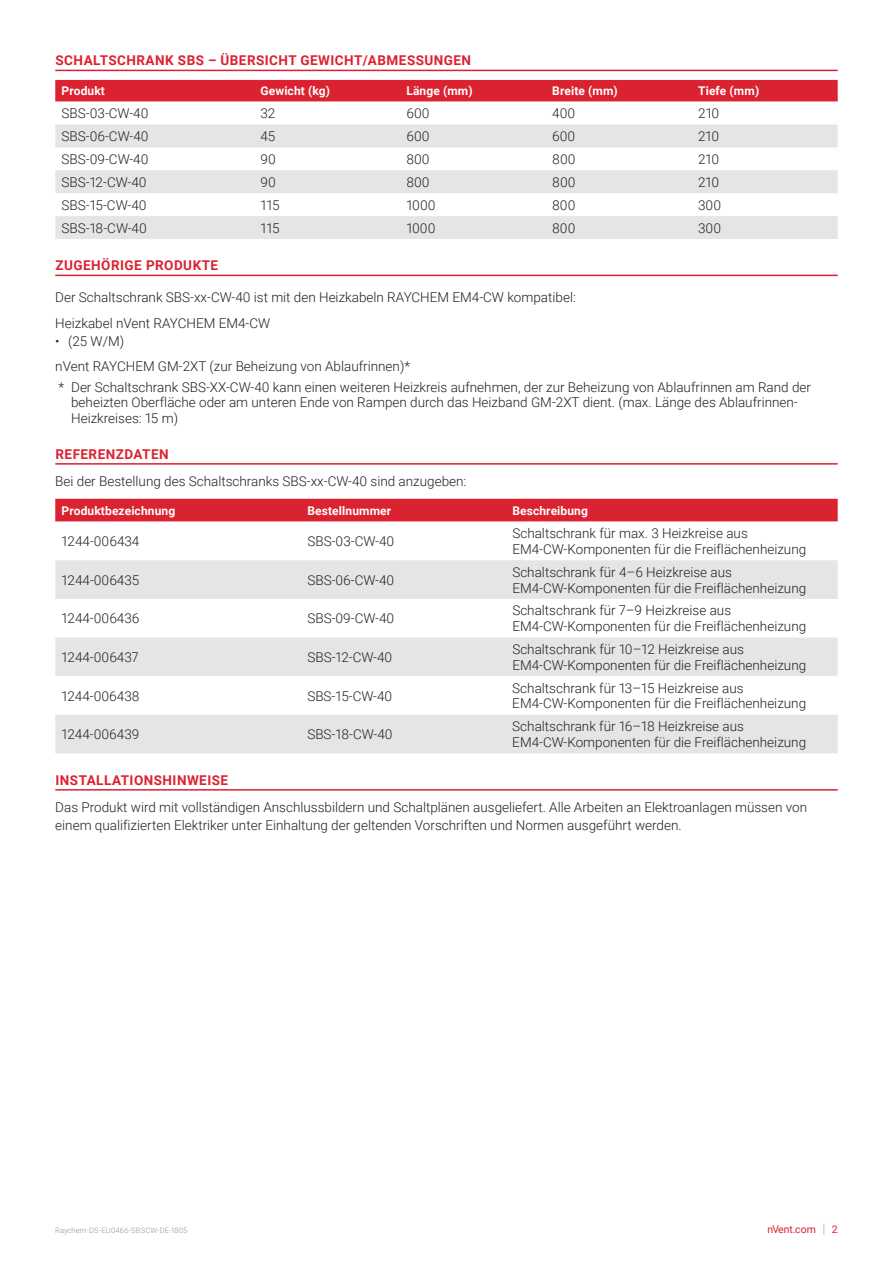
<style>
.page{position:relative;width:893px;height:1263px;background:#fff}
.page>*{position:absolute;margin:0;border:0;box-sizing:border-box;transform-origin:0 0}
.t1{font:300 13.5px/15.8px "Roboto";color:#231f20}
.t2{font:700 13.5px "Roboto";letter-spacing:.035em;color:#db2230}
.t3{font:700 12px "Roboto";letter-spacing:.01em;color:#fff}
.t4{font:10.5px "Roboto";color:#db2230}
.t5{font:300 7.5px "Roboto";letter-spacing:.015em;color:#8f959e}
.s1{font-weight:300;font-size:12.6px;color:#8f959e}
</style>
<div class="page">
<hr style="left:55px;top:70px;width:783px;height:1px;background:#db2230">
<div style="left:55px;top:80px;width:783px;height:22px;background:#db2230"></div>
<svg style="left:56px;top:124px;width:781px;height:1px"></svg>
<svg style="left:55px;top:125px;width:783px;height:114px;fill:#e5e5e8"></svg>
<div style="left:55px;top:499px;width:783px;height:23px;background:#db2230"></div>
<svg style="left:55px;top:560px;width:783px;height:193px;fill:#e5e5e8"></svg>
<hr style="left:55px;top:275px;width:783px;height:1px;background:#db2230">
<hr style="left:55px;top:463px;width:783px;height:2px;background:#db2230">
<hr style="left:55px;top:789px;width:783px;height:1px;background:#db2230">
<p class="t2" style="left:56px;top:51px;width:417px">SCHALTSCHRANK SBS – ÜBERSICHT GEWICHT/ABMESSUNGEN</p>
<p class="t3" style="left:62px;top:83px;width:45px">Produkt</p>
<p class="t3" style="left:260px;top:83px;width:71px">Gewicht (kg)</p>
<p class="t3" style="left:406px;top:83px;width:68px">Länge (mm)</p>
<p class="t3" style="left:552px;top:83px;width:67px">Breite (mm)</p>
<p class="t3" style="left:698px;top:83px;width:63px">Tiefe (mm)</p>
<p class="t1" style="left:62px;top:105px;width:88px">SBS-03-CW-40</p>
<p class="t1" style="left:260px;top:105px;width:16px">32</p>
<p class="t1" style="left:406px;top:105px;width:25px">600</p>
<p class="t1" style="left:552px;top:105px;width:24px">400</p>
<p class="t1" style="left:698px;top:105px;width:23px">210</p>
<p class="t1" style="left:62px;top:128px;width:88px">SBS-06-CW-40</p>
<p class="t1" style="left:260px;top:128px;width:16px">45</p>
<p class="t1" style="left:406px;top:128px;width:25px">600</p>
<p class="t1" style="left:552px;top:128px;width:25px">600</p>
<p class="t1" style="left:698px;top:128px;width:23px">210</p>
<p class="t1" style="left:62px;top:151px;width:88px">SBS-09-CW-40</p>
<p class="t1" style="left:260px;top:151px;width:17px">90</p>
<p class="t1" style="left:406px;top:151px;width:25px">800</p>
<p class="t1" style="left:552px;top:151px;width:25px">800</p>
<p class="t1" style="left:698px;top:151px;width:23px">210</p>
<p class="t1" style="left:62px;top:174px;width:86px">SBS-12-CW-40</p>
<p class="t1" style="left:260px;top:174px;width:17px">90</p>
<p class="t1" style="left:406px;top:174px;width:25px">800</p>
<p class="t1" style="left:552px;top:174px;width:25px">800</p>
<p class="t1" style="left:698px;top:174px;width:23px">210</p>
<p class="t1" style="left:62px;top:197px;width:86px">SBS-15-CW-40</p>
<p class="t1" style="left:260px;top:197px;width:21px">115</p>
<p class="t1" style="left:406px;top:197px;width:31px">1000</p>
<p class="t1" style="left:552px;top:197px;width:25px">800</p>
<p class="t1" style="left:698px;top:197px;width:24px">300</p>
<p class="t1" style="left:62px;top:219px;width:87px">SBS-18-CW-40</p>
<p class="t1" style="left:260px;top:219px;width:21px">115</p>
<p class="t1" style="left:406px;top:219px;width:31px">1000</p>
<p class="t1" style="left:552px;top:219px;width:25px">800</p>
<p class="t1" style="left:698px;top:219px;width:24px">300</p>
<p class="t2" style="left:56px;top:256px;width:164px">ZUGEHÖRIGE PRODUKTE</p>
<p class="t1" style="left:55px;top:283px;width:522px;line-height:26.5px">Der Schaltschrank SBS-xx-CW-40 ist mit den Heizkabeln RAYCHEM EM4-CW kompatibel:<br>Heizkabel nVent RAYCHEM EM4-CW</p>
<p class="t1" style="left:55px;top:328px;width:356px;line-height:25.2px">• (25 W/M)<br>nVent RAYCHEM GM-2XT (zur Beheizung von Ablaufrinnen)*</p>
<p class="t1" style="left:71px;top:378px;width:741px;text-indent:-13px">* Der Schaltschrank SBS-XX-CW-40 kann einen weiteren Heizkreis aufnehmen, der zur Beheizung von Ablaufrinnen am Rand der beheizten Oberfläche oder am unteren Ende von Rampen durch das Heizband GM-2XT dient. (max. Länge des Ablaufrinnen-<br>Heizkreises: 15 m)</p>
<p class="t2" style="left:56px;top:445px;width:115px">REFERENZDATEN</p>
<p class="t1" style="left:55px;top:473px;width:413px">Bei der Bestellung des Schaltschranks SBS-xx-CW-40 sind anzugeben:</p>
<p class="t3" style="left:62px;top:503px;width:115px">Produktbezeichnung</p>
<p class="t3" style="left:307px;top:503px;width:85px">Bestellnummer</p>
<p class="t3" style="left:512px;top:503px;width:77px">Beschreibung</p>
<p class="t1" style="left:62px;top:533px;width:79px">1244-006434</p>
<p class="t1" style="left:307px;top:533px;width:88px">SBS-03-CW-40</p>
<p class="t1" style="left:512px;top:525px;width:295px">Schaltschrank für max. 3 Heizkreise aus<br>EM4-CW-Komponenten für die Freiflächenheizung</p>
<p class="t1" style="left:62px;top:571px;width:79px">1244-006435</p>
<p class="t1" style="left:307px;top:571px;width:88px">SBS-06-CW-40</p>
<p class="t1" style="left:512px;top:564px;width:295px">Schaltschrank für 4–6 Heizkreise aus<br>EM4-CW-Komponenten für die Freiflächenheizung</p>
<p class="t1" style="left:62px;top:610px;width:79px">1244-006436</p>
<p class="t1" style="left:307px;top:610px;width:88px">SBS-09-CW-40</p>
<p class="t1" style="left:512px;top:602px;width:295px">Schaltschrank für 7–9 Heizkreise aus<br>EM4-CW-Komponenten für die Freiflächenheizung</p>
<p class="t1" style="left:62px;top:649px;width:79px">1244-006437</p>
<p class="t1" style="left:307px;top:649px;width:86px">SBS-12-CW-40</p>
<p class="t1" style="left:512px;top:641px;width:295px">Schaltschrank für 10–12 Heizkreise aus<br>EM4-CW-Komponenten für die Freiflächenheizung</p>
<p class="t1" style="left:62px;top:687px;width:80px">1244-006438</p>
<p class="t1" style="left:307px;top:687px;width:86px">SBS-15-CW-40</p>
<p class="t1" style="left:512px;top:679px;width:295px">Schaltschrank für 13–15 Heizkreise aus<br>EM4-CW-Komponenten für die Freiflächenheizung</p>
<p class="t1" style="left:62px;top:726px;width:79px">1244-006439</p>
<p class="t1" style="left:307px;top:726px;width:87px">SBS-18-CW-40</p>
<p class="t1" style="left:512px;top:718px;width:295px">Schaltschrank für 16–18 Heizkreise aus<br>EM4-CW-Komponenten für die Freiflächenheizung</p>
<p class="t2" style="left:56px;top:770px;width:174px">INSTALLATIONSHINWEISE</p>
<p class="t1" style="left:55px;top:798px;width:753px;line-height:18px">Das Produkt wird mit vollständigen Anschlussbildern und Schaltplänen ausgeliefert. Alle Arbeiten an Elektroanlagen müssen von einem qualifizierten Elektriker unter Einhaltung der geltenden Vorschriften und Normen ausgeführt werden.</p>
<p class="t5" style="left:55px;top:1225px;width:134px">Raychem-DS-EU0466-SBSCW-DE-1805</p>
<p class="t4" style="left:767px;top:1222px;width:72px">nVent.com <span class="s1">|</span> 2</p>
</div>
